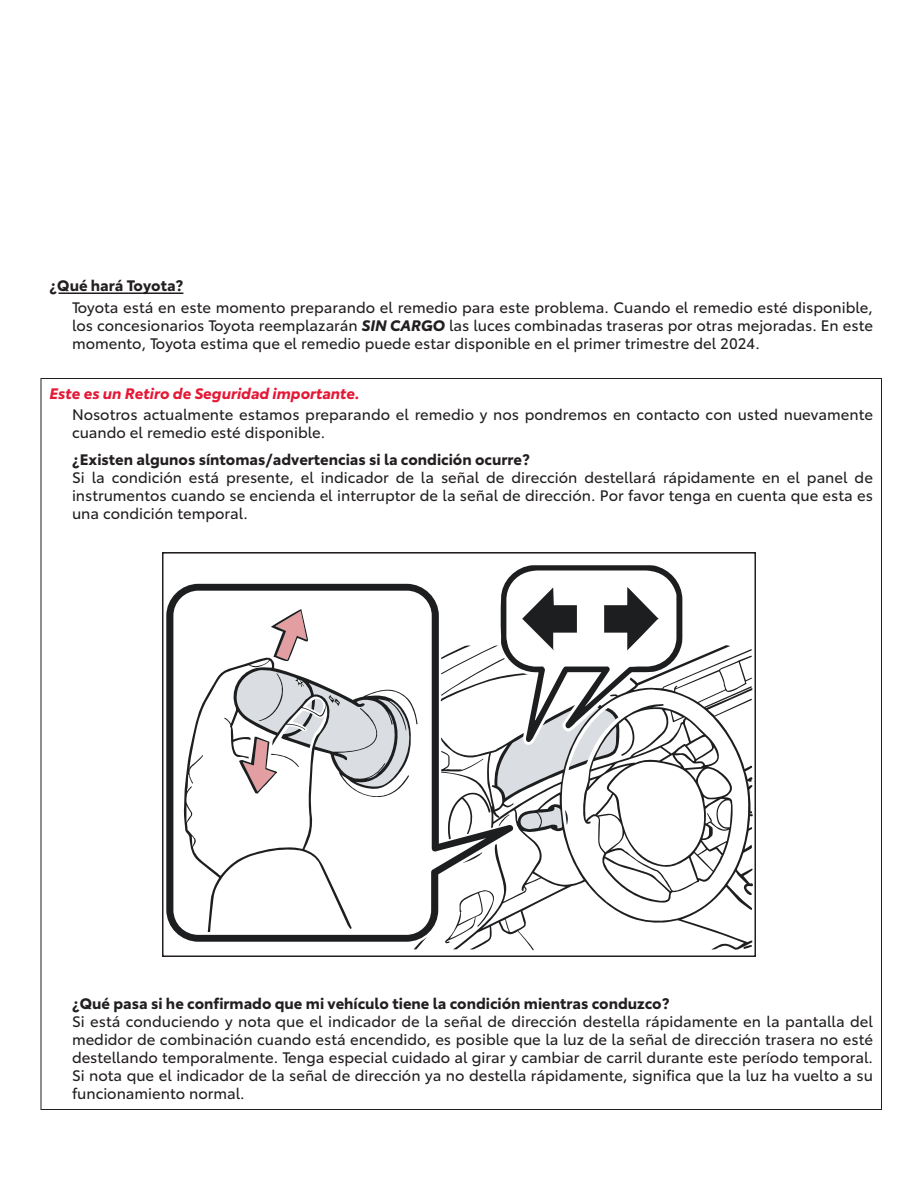
<style>
.page{position:relative;width:918px;height:1188px;background:#fff}
.page>*{position:absolute;margin:0;border:0;box-sizing:border-box;transform-origin:0 0}
.t1{font:15px/18px "Toyota Type";color:#231f20;text-align:justify}
.t2{font:700 15px "Toyota Type";color:#231f20}
.t3{font:italic 700 15px "Toyota Type";color:#e51836}
.s1{font-weight:700;font-style:italic}
</style>
<div class="page">
<hr style="left:58px;top:292px;width:125px;height:2px;background:#231f20">
<svg style="left:195px;top:565px;width:558px;height:386px"></svg>
<svg style="left:166px;top:584px;width:348px;height:358px"></svg>
<svg style="left:743px;top:945px;width:9px;height:4px"></svg>
<div style="left:162px;top:552px;width:594px;height:405px;border:2px solid #231f20"></div>
<p class="t2" style="left:50px;top:280px;width:135px">¿Qué hará Toyota?</p>
<p class="t1" style="left:72px;top:300px;width:802px">Toyota está en este momento preparando el remedio para este problema. Cuando el remedio esté disponible, los concesionarios Toyota reemplazarán <span class="s1">SIN CARGO</span> las luces combinadas traseras por otras mejoradas. En este momento, Toyota estima que el remedio puede estar disponible en el primer trimestre del 2024.</p>
<p class="t3" style="left:50px;top:388px;width:312px">Este es un Retiro de Seguridad importante.</p>
<p class="t1" style="left:72px;top:407px;width:802px">Nosotros actualmente estamos preparando el remedio y nos pondremos en contacto con usted nuevamente cuando el remedio esté disponible.</p>
<p class="t2" style="left:72px;top:454px;width:459px">¿Existen algunos síntomas/advertencias si la condición ocurre?</p>
<p class="t1" style="left:72px;top:470px;width:802px">Si la condición está presente, el indicador de la señal de dirección destellará rápidamente en el panel de instrumentos cuando se encienda el interruptor de la señal de dirección. Por favor tenga en cuenta que esta es una condición temporal.</p>
<p class="t2" style="left:72px;top:998px;width:599px">¿Qué pasa si he confirmado que mi vehículo tiene la condición mientras conduzco?</p>
<p class="t1" style="left:72px;top:1014px;width:802px">Si está conduciendo y nota que el indicador de la señal de dirección destella rápidamente en la pantalla del medidor de combinación cuando está encendido, es posible que la luz de la señal de dirección trasera no esté destellando temporalmente. Tenga especial cuidado al girar y cambiar de carril durante este período temporal.<br>Si nota que el indicador de la señal de dirección ya no destella rápidamente, significa que la luz ha vuelto a su funcionamiento normal.</p>
</div>
